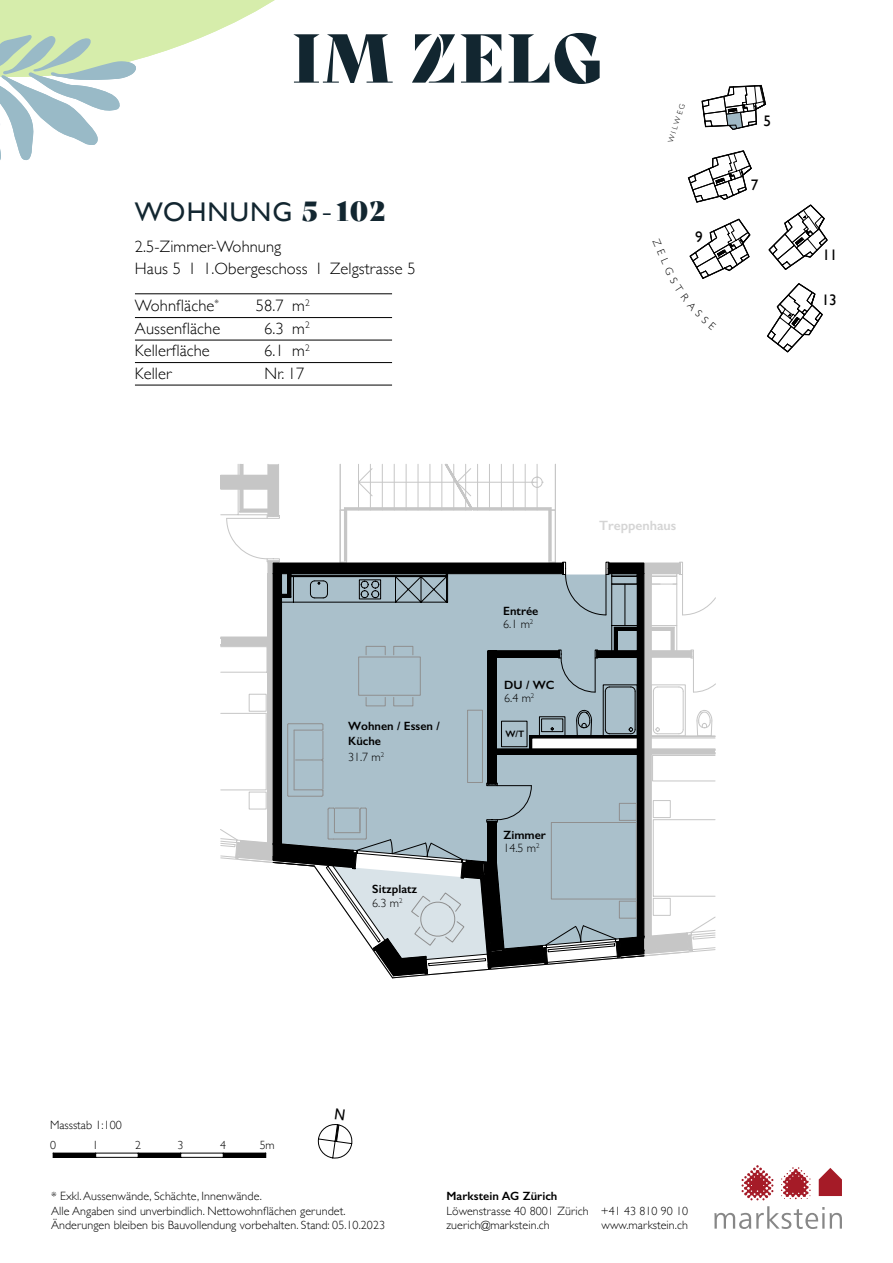
<style>
.page{position:relative;width:893px;height:1263px;background:#fff}
.page>*{position:absolute;margin:0;border:0;box-sizing:border-box;transform-origin:0 0}
.t1{font:27px "Gill Sans";letter-spacing:.045em;color:#122630}
.t2{font:300 16.5px/22.5px "Gill Sans";letter-spacing:.005em;color:#000}
.t3{font:15.15px "Gill Sans";color:#000}
.t4{font:600 13.5px "Gill Sans";color:#ababab}
.t5{font:300 12px/14.4px "Gill Sans";letter-spacing:.005em;color:#000}
.t6{font:600 12px/13.4px "Gill Sans";color:#000}
.t7{font:300 11.85px "Gill Sans";color:#000}
.t8{font:300 9.6px "Gill Sans";color:#000}
.t9{font:600 9.3px "Gill Sans";color:#000}
.t10{font:300 7.65px "Gill Sans";color:#000}
.s1{font-family:"Bely Display"}
.s2{font-weight:300}
</style>
<div class="page">
<svg style="left:701px;top:85px;width:65px;height:45px"></svg>
<svg style="left:688px;top:150px;width:64px;height:53px"></svg>
<svg style="left:768px;top:204px;width:60px;height:66px"></svg>
<svg style="left:767px;top:283px;width:56px;height:69px"></svg>
<svg style="left:220px;top:464px;width:496px;height:514px"></svg>
<div style="left:366px;top:646px;width:19px;height:9px;border:1px solid #8f8f8f"></div>
<div style="left:366px;top:697px;width:19px;height:9px;border:1px solid #8f8f8f"></div>
<div style="left:394px;top:646px;width:19px;height:9px;border:1px solid #8f8f8f"></div>
<div style="left:394px;top:697px;width:19px;height:9px;border:1px solid #8f8f8f"></div>
<div style="left:358px;top:657px;width:62px;height:38px;border:1px solid #8f8f8f"></div>
<div style="left:619px;top:803px;width:17px;height:17px;border:1px solid #8f8f8f"></div>
<div style="left:619px;top:901px;width:17px;height:17px;border:1px solid #8f8f8f"></div>
<div style="left:551px;top:822px;width:85px;height:77px;border:1px solid #8f8f8f"></div>
<svg style="left:714px;top:1206px;width:128px;height:23px"></svg>
<svg style="left:819px;top:1168px;width:23px;height:28px"></svg>
<svg style="left:781px;top:1167px;width:30px;height:32px"></svg>
<svg style="left:741px;top:1165px;width:32px;height:35px"></svg>
<hr style="left:53px;top:1153px;width:43px;height:4px;background:#000">
<hr style="left:138px;top:1153px;width:43px;height:4px;background:#000">
<hr style="left:223px;top:1153px;width:43px;height:4px;background:#000">
<hr style="left:53px;top:1157px;width:213px;height:1px;background:#000">
<hr style="left:53px;top:1153px;width:213px;height:1px;background:#000">
<svg style="left:293px;top:34px;width:100px;height:49px"></svg>
<svg style="left:555px;top:33px;width:45px;height:51px"></svg>
<svg style="left:508px;top:34px;width:41px;height:49px"></svg>
<svg style="left:412px;top:34px;width:89px;height:49px"></svg>
<hr style="left:135px;top:294px;width:257px;height:1px;background:#000">
<hr style="left:135px;top:317px;width:257px;height:1px;background:#000">
<hr style="left:135px;top:340px;width:257px;height:1px;background:#000">
<hr style="left:135px;top:362px;width:257px;height:1px;background:#000">
<hr style="left:135px;top:385px;width:257px;height:1px;background:#000">
<svg style="left:0;top:0;width:275px;height:160px"></svg>
<svg style="left:689px;top:218px;width:62px;height:61px"></svg>
<svg style="left:317px;top:1124px;width:36px;height:35px"></svg>
<h1 class="t1" style="left:135px;top:196px;width:252px">WOHNUNG <span class="s1">5 - 102</span></h1>
<h2 class="t2" style="left:135px;top:234px;width:282px">2.5-Zimmer-Wohnung<br>Haus 5 Ӏ 1.Obergeschoss Ӏ Zelgstrasse 5</h2>
<h2 class="t2" style="left:135px;top:294px;width:86px">Wohnfläche<sup>*</sup></h2>
<h2 class="t2" style="left:256px;top:294px;width:56px">58.7 m<sup>2</sup></h2>
<h2 class="t2" style="left:135px;top:316px;width:87px">Aussenfläche</h2>
<h2 class="t2" style="left:264px;top:316px;width:47px">6.3 m<sup>2</sup></h2>
<h2 class="t2" style="left:135px;top:339px;width:76px">Kellerfläche</h2>
<h2 class="t2" style="left:264px;top:339px;width:47px">6.1 m<sup>2</sup></h2>
<h2 class="t2" style="left:135px;top:361px;width:38px">Keller</h2>
<h2 class="t2" style="left:265px;top:361px;width:41px">Nr. 17</h2>
<p class="t6" style="left:348px;top:719px;width:93px;line-height:14.4px">Wohnen / Essen /<br>Küche</p>
<p class="t5" style="left:348px;top:749px;width:38px">31.7 m<sup>2</sup></p>
<p class="t6" style="left:372px;top:882px;width:46px">Sitzplatz<br><span class="s2">6.3 m</span><sup>2</sup></p>
<p class="t10" style="left:664px;top:141px;width:42px;rotate:-72deg">WILWEG</p>
<p class="t3" style="left:763px;top:112px;width:9px">5</p>
<p class="t3" style="left:751px;top:176px;width:9px">7</p>
<p class="t3" style="left:695px;top:228px;width:9px">9</p>
<p class="t3" style="left:822px;top:246px;width:16px">11</p>
<p class="t3" style="left:822px;top:291px;width:16px">13</p>
<p class="t6" style="left:503px;top:604px;width:37px">Entrée<br><span class="s2">6.1 m</span><sup>2</sup></p>
<p class="t6" style="left:504px;top:678px;width:52px">DU / WC<br><span class="s2">6.4 m</span><sup>2</sup></p>
<p class="t9" style="left:505px;top:728px;width:20px">W/T</p>
<p class="t6" style="left:503px;top:828px;width:44px">Zimmer<br><span class="s2">14.5 m</span><sup>2</sup></p>
<p class="t4" style="left:599px;top:518px;width:79px">Treppenhaus</p>
<p class="t5" style="left:50px;top:1117px;width:73px">Massstab 1:100</p>
<p class="t7" style="left:50px;top:1135px;width:7px">0</p>
<p class="t7" style="left:93px;top:1135px;width:7px">1</p>
<p class="t7" style="left:135px;top:1135px;width:7px">2</p>
<p class="t7" style="left:178px;top:1135px;width:7px">3</p>
<p class="t7" style="left:220px;top:1135px;width:7px">4</p>
<p class="t7" style="left:260px;top:1135px;width:17px">5m</p>
<p class="t8" style="left:50px;top:1139px;width:6px">0</p>
<p class="t8" style="left:220px;top:1139px;width:14px">5m</p>
<p class="t5" style="left:51px;top:1188px;width:336px">* Exkl. Aussenwände, Schächte, Innenwände.<br>Alle Angaben sind unverbindlich. Nettowohnflächen gerundet.<br>Änderungen bleiben bis Bauvollendung vorbehalten. Stand: 05.10.2023</p>
<p class="t6" style="left:446px;top:1189px;width:112px">Markstein AG Zürich</p>
<p class="t5" style="left:446px;top:1203px;width:243px">Löwenstrasse 40 8001 Zürich +41 43 810 90 10 zuerich@markstein.ch</p>
<p class="t5" style="left:601px;top:1217px;width:88px">www.markstein.ch</p>
</div>
